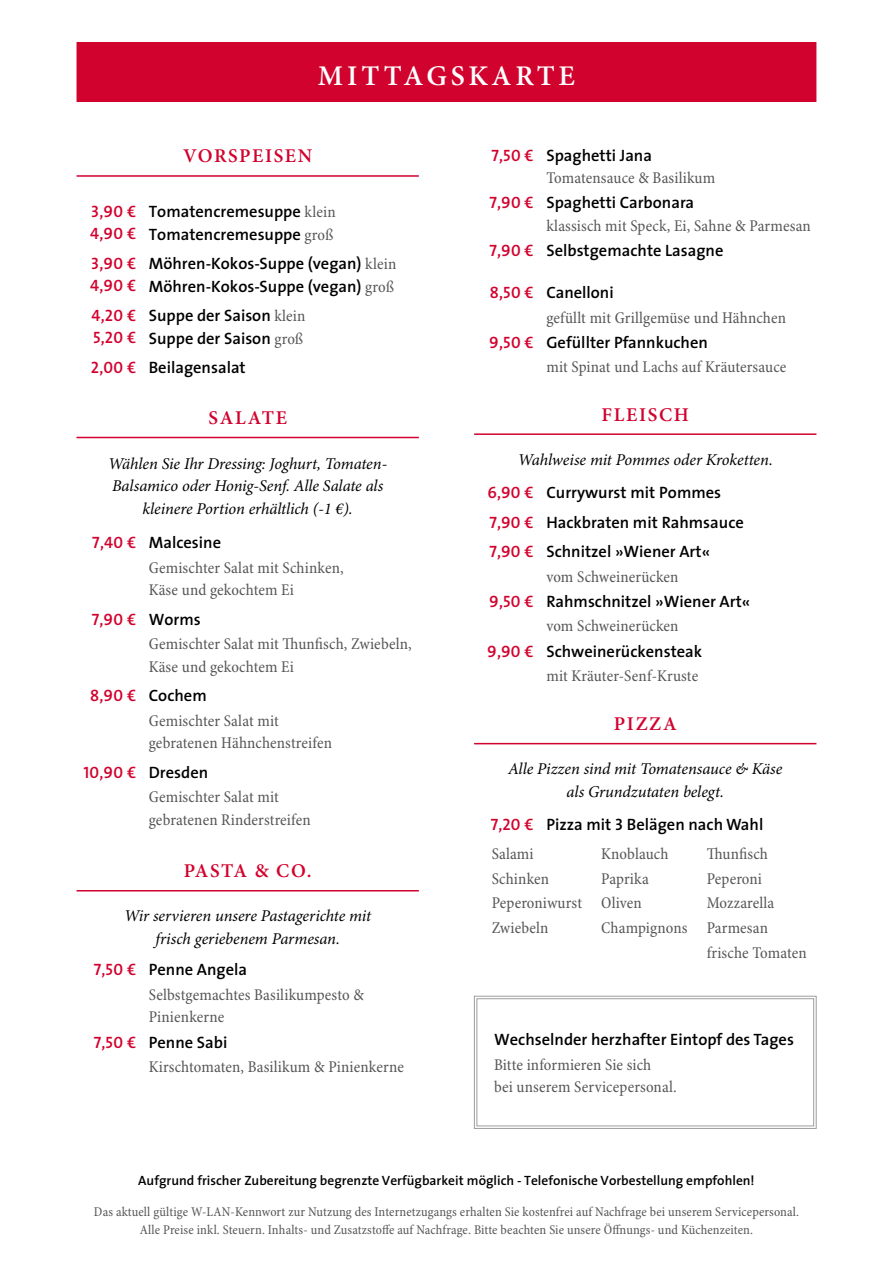
<style>
.page{position:relative;width:893px;height:1263px;background:#fff}
.page>*{position:absolute;margin:0;border:0;box-sizing:border-box;transform-origin:0 0}
.t1{font:600 28.5px "Minion Pro";letter-spacing:.135em;color:#fff}
.t2{font:600 19.5px "Minion Pro";letter-spacing:.085em;color:#d2022e}
.t3{font:condensed 16.5px/24.6px "Minion Pro";letter-spacing:.01em;color:#565656}
.t4{font:600 16.5px/22.5px "The Sans";color:#000}
.t5{font:italic 16.5px/22.5px "Minion Pro";letter-spacing:-.005em;color:#000;text-align:center}
.t6{font:16.5px/21.8px "The Sans Semi Bold Caps";letter-spacing:.01em;color:#d2022e}
.t7{font:condensed 13.5px/18.6px "Minion Pro";letter-spacing:.01em;color:#565656;text-align:center}
.t8{font:600 13.5px "The Sans";color:#000}
.s1{font-family:"The Sans";font-weight:600}
.s2{font-family:"Minion Pro";font-weight:400;font-stretch:condensed;color:#565656}
.s3{font-family:"The Sans Semi Bold Caps";font-weight:400;color:#d2022e}
.s4{color:#d2022e}
.s5{font-family:"The Sans Semi Bold Caps";font-weight:400}
</style>
<div class="page">
<svg style="left:474px;top:996px;width:343px;height:133px"></svg>
<svg style="left:476px;top:998px;width:338px;height:128px"></svg>
<div style="left:77px;top:42px;width:739px;height:60px;background:#d2022e"></div>
<hr style="left:77px;top:890px;width:342px;height:1px;background:#d2022e">
<hr style="left:77px;top:437px;width:342px;height:1px;background:#d2022e">
<hr style="left:77px;top:175px;width:342px;height:2px;background:#d2022e">
<hr style="left:474px;top:433px;width:342px;height:2px;background:#d2022e">
<hr style="left:474px;top:743px;width:342px;height:1px;background:#d2022e">
<h1 class="t1" style="left:318px;top:58px;width:259px">MITTAGSKARTE</h1>
<p class="t2" style="left:183px;top:145px;width:131px">VORSPEISEN</p>
<p class="t6" style="left:90px;top:200px;width:47px">3<span class="s1">,</span>90 <span class="s1">€<br></span>4<span class="s1">,</span>90 <span class="s1">€</span></p>
<p class="t4" style="left:149px;top:200px;width:188px">Tomatencremesuppe <span class="s2">klein<br></span>Tomatencremesuppe <span class="s2">groß</span></p>
<p class="t6" style="left:90px;top:252px;width:47px">3<span class="s1">,</span>90 <span class="s1">€<br></span>4<span class="s1">,</span>90 <span class="s1">€</span></p>
<p class="t4" style="left:149px;top:252px;width:249px">Möhren-Kokos-Suppe (vegan) <span class="s2">klein<br></span>Möhren-Kokos-Suppe (vegan) <span class="s2">groß</span></p>
<p class="t6" style="left:92px;top:304px;width:46px">4<span class="s1">,</span>20 <span class="s1">€<br></span>5<span class="s1">,</span>20 <span class="s1">€</span></p>
<p class="t4" style="left:149px;top:304px;width:158px">Suppe der Saison <span class="s2">klein<br></span>Suppe der Saison <span class="s2">groß</span></p>
<p class="t4" style="left:91px;top:356px;width:156px"><span class="s3">2</span><span class="s4">,</span><span class="s3">00</span> <span class="s4">€</span> Beilagensalat</p>
<p class="t2" style="left:208px;top:406px;width:80px">SALATE</p>
<p class="t5" style="left:108px;top:453px;width:280px">Wählen Sie Ihr Dressing: Joghurt, Tomaten-<br>Balsamico oder Honig-Senf. Alle Salate als kleinere Portion erhältlich (-1 €).</p>
<p class="t4" style="left:92px;top:531px;width:130px"><span class="s3">7</span><span class="s4">,</span><span class="s3">40</span> <span class="s4">€</span> Malcesine</p>
<p class="t3" style="left:149px;top:557px;width:196px;line-height:22.5px">Gemischter Salat mit Schinken,<br>Käse und gekochtem Ei</p>
<p class="t4" style="left:92px;top:607px;width:111px"><span class="s3">7</span><span class="s4">,</span><span class="s3">90</span> <span class="s4">€</span> Worms</p>
<p class="t3" style="left:149px;top:633px;width:264px;line-height:22.5px">Gemischter Salat mit Thunfisch, Zwiebeln,<br>Käse und gekochtem Ei</p>
<p class="t4" style="left:90px;top:684px;width:118px"><span class="s3">8</span><span class="s4">,</span><span class="s3">90</span> <span class="s4">€</span> Cochem</p>
<p class="t3" style="left:149px;top:710px;width:185px;line-height:22.5px">Gemischter Salat mit gebratenen Hähnchenstreifen</p>
<p class="t4" style="left:84px;top:760px;width:126px"><span class="s3">10</span><span class="s4">,</span><span class="s3">90</span> <span class="s4">€</span> Dresden</p>
<p class="t3" style="left:149px;top:786px;width:163px;line-height:22.5px">Gemischter Salat mit gebratenen Rinderstreifen</p>
<p class="t2" style="left:184px;top:859px;width:129px">PASTA &amp; CO.</p>
<p class="t5" style="left:124px;top:905px;width:249px">Wir servieren unsere Pastagerichte mit frisch geriebenem Parmesan.</p>
<p class="t4" style="left:94px;top:958px;width:155px"><span class="s3">7</span><span class="s4">,</span><span class="s3">50</span> <span class="s4">€</span> Penne Angela</p>
<p class="t3" style="left:149px;top:984px;width:217px;line-height:22.5px">Selbstgemachtes Basilikumpesto &amp;<br>Pinienkerne</p>
<p class="t4" style="left:94px;top:1030px;width:135px"><span class="s3">7</span><span class="s4">,</span><span class="s3">50</span> <span class="s4">€</span> Penne Sabi</p>
<p class="t3" style="left:149px;top:1055px;width:257px">Kirschtomaten, Basilikum &amp; Pinienkerne</p>
<p class="t4" style="left:491px;top:143px;width:162px"><span class="s3">7</span><span class="s4">,</span><span class="s3">50</span> <span class="s4">€</span> Spaghetti Jana</p>
<p class="t3" style="left:546px;top:166px;width:170px">Tomatensauce &amp; Basilikum</p>
<p class="t4" style="left:489px;top:191px;width:206px"><span class="s3">7</span><span class="s4">,</span><span class="s3">90</span> <span class="s4">€</span> Spaghetti Carbonara</p>
<p class="t3" style="left:546px;top:214px;width:266px">klassisch mit Speck, Ei, Sahne &amp; Parmesan</p>
<p class="t4" style="left:489px;top:239px;width:236px"><span class="s3">7</span><span class="s4">,</span><span class="s3">90</span> <span class="s4">€</span> Selbstgemachte Lasagne</p>
<p class="t4" style="left:490px;top:281px;width:125px"><span class="s3">8</span><span class="s4">,</span><span class="s3">50</span> <span class="s4">€</span> Canelloni</p>
<p class="t3" style="left:546px;top:306px;width:241px">gefüllt mit Grillgemüse und Hähnchen</p>
<p class="t4" style="left:489px;top:331px;width:220px"><span class="s3">9</span><span class="s4">,</span><span class="s3">50</span> <span class="s4">€</span> Gefüllter Pfannkuchen</p>
<p class="t3" style="left:546px;top:356px;width:242px">mit Spinat und Lachs auf Kräutersauce</p>
<p class="t2" style="left:602px;top:403px;width:89px">FLEISCH</p>
<p class="t5" style="left:518px;top:449px;width:257px">Wahlweise mit Pommes oder Kroketten.</p>
<p class="t4" style="left:487px;top:477px;width:258px;line-height:29.4px"><span class="s3">6</span><span class="s4">,</span><span class="s3">90</span> <span class="s4">€</span> Currywurst mit Pommes<br><span class="s3">7</span><span class="s4">,</span><span class="s3">90</span> <span class="s4">€</span> Hackbraten mit Rahmsauce<br><span class="s3">7</span><span class="s4">,</span><span class="s3">90</span> <span class="s4">€</span> Schnitzel »Wiener Art«</p>
<p class="t3" style="left:546px;top:565px;width:134px">vom Schweinerücken</p>
<p class="t4" style="left:489px;top:589px;width:263px"><span class="s3">9</span><span class="s4">,</span><span class="s3">50</span> <span class="s4">€</span> Rahmschnitzel »Wiener Art«</p>
<p class="t3" style="left:546px;top:614px;width:134px">vom Schweinerücken</p>
<p class="t4" style="left:487px;top:639px;width:216px"><span class="s3">9</span><span class="s4">,</span><span class="s3">90</span> <span class="s4">€</span> Schweinerückensteak</p>
<p class="t3" style="left:546px;top:664px;width:153px">mit Kräuter-Senf-Kruste</p>
<p class="t2" style="left:614px;top:712px;width:64px">PIZZA</p>
<p class="t5" style="left:508px;top:758px;width:276px">Alle Pizzen sind mit Tomatensauce &amp; Käse als Grundzutaten belegt.</p>
<p class="t4" style="left:491px;top:813px;width:274px"><span class="s3">7</span><span class="s4">,</span><span class="s3">20</span> <span class="s4">€</span> Pizza mit <span class="s5">3</span> Belägen nach Wahl</p>
<p class="t3" style="left:492px;top:842px;width:92px">Salami<br>Schinken<br>Peperoniwurst<br>Zwiebeln</p>
<p class="t3" style="left:601px;top:842px;width:88px">Knoblauch<br>Paprika<br>Oliven<br>Champignons</p>
<p class="t3" style="left:707px;top:842px;width:102px">Thunfisch<br>Peperoni<br>Mozzarella<br>Parmesan frische Tomaten</p>
<p class="t4" style="left:494px;top:1028px;width:301px">Wechselnder herzhafter Eintopf des Tages</p>
<p class="t3" style="left:494px;top:1054px;width:184px;line-height:22.5px">Bitte informieren Sie sich<br>bei unserem Servicepersonal.</p>
<p class="t8" style="left:138px;top:1169px;width:618px">Aufgrund frischer Zubereitung begrenzte Verfügbarkeit möglich - Telefonische Vorbestellung empfohlen!</p>
<p class="t7" style="left:94px;top:1203px;width:707px">Das aktuell gültige W-LAN-Kennwort zur Nutzung des Internetzugangs erhalten Sie kostenfrei auf Nachfrage bei unserem Servicepersonal.<br>Alle Preise inkl. Steuern. Inhalts- und Zusatzstoffe auf Nachfrage. Bitte beachten Sie unsere Öffnungs- und Küchenzeiten.</p>
</div>
